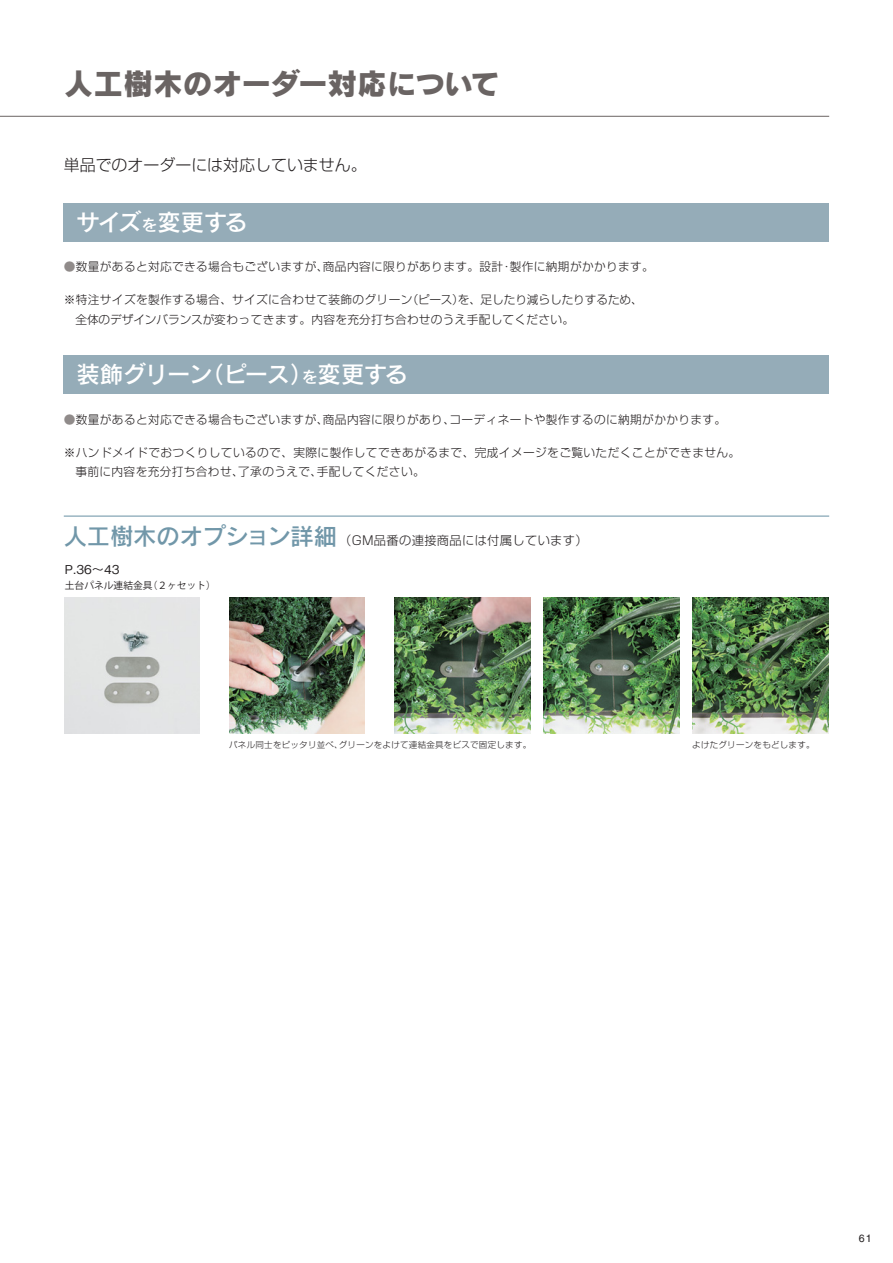
<style>
.page{position:relative;width:893px;height:1263px;background:#fff}
.page>*{position:absolute;margin:0;border:0;box-sizing:border-box;transform-origin:0 0}
.t1{font:29.7px "Rodin Pro EB 90 pv RKSJ H";letter-spacing:-.01em;color:#6a6463}
.t2{font:23.4px "Rodin Pro DB 90 pv RKSJ H";letter-spacing:-.05em;color:#fff}
.t3{font:15.9px "Shin Go Pro Light 90 pv RKSJ H";color:#231f20}
.t4{font:12.15px "Shin Go Pro Light 90 pv RKSJ H";letter-spacing:.03em;color:#231f20}
.t5{font:12.15px "Gothic BBB Pro Medium 90 pv RKSJ H";color:#231f20}
.t6{font:11.7px/19.2px "Shin Go Pro Light 90 pv RKSJ H";letter-spacing:.03em;color:#231f20}
.t7{font:10.65px "Helvetica LT Std";color:#231f20}
.t8{font:9.75px "Koz Go Pro Regular 90 pv RKSJ H";color:#231f20}
.t9{font:8.55px "Shin Go Pro Light 90 pv RKSJ H";letter-spacing:.03em;color:#231f20}
.s1{font-size:16.35px}
.s2{color:#908b8a}
.s3{font-family:"Rodin Pro DB 90 pv RKSJ H";font-size:23.4px;color:#7197a9}
</style>
<div class="page">
<div style="left:64px;top:203px;width:765px;height:38px;background:#95acb8"></div>
<div style="left:64px;top:355px;width:765px;height:39px;background:#95acb8"></div>
<hr style="left:0;top:116px;width:829px;height:1px;background:#6a6463">
<hr style="left:64px;top:516px;width:765px;height:1px;background:#7197a9">
<img style="left:64px;top:598px;width:136px;height:135px">
<img style="left:229px;top:597px;width:136px;height:136px">
<img style="left:395px;top:597px;width:135px;height:136px">
<img style="left:544px;top:597px;width:135px;height:136px">
<img style="left:692px;top:597px;width:136px;height:136px">
<h1 class="t1" style="left:64px;top:73px;width:438px">人工樹木のオーダー対応について</h1>
<h3 class="t3" style="left:64px;top:159px;width:304px">単品でのオーダーには対応していません。</h3>
<h2 class="t2" style="left:77px;top:213px;width:173px">サイズ<span class="s1">を</span>変更する</h2>
<p class="t6" style="left:64px;top:259px;width:592px"><span class="s2">●</span>数量があると対応できる場合もございますが、商品内容に限りがあります。設計・製作に納期がかかります。</p>
<p class="t6" style="left:75px;top:292px;width:569px;text-indent:-12px">※特注サイズを製作する場合、サイズに合わせて装飾のグリーン（ピース）を、足したり減らしたりするため、全体のデザインバランスが変わってきます。内容を充分打ち合わせのうえ手配してください。</p>
<h2 class="t2" style="left:77px;top:366px;width:333px">装飾グリーン（ピース）<span class="s1">を</span>変更する</h2>
<p class="t6" style="left:64px;top:411px;width:664px"><span class="s2">●</span>数量があると対応できる場合もございますが、商品内容に限りがあり、コーディネートや製作するのに納期がかかります。</p>
<p class="t6" style="left:75px;top:444px;width:666px;text-indent:-12px">※ハンドメイドでおつくりしているので、実際に製作してできあがるまで、完成イメージをご覧いただくことができません。事前に内容を充分打ち合わせ、了承のうえで、手配してください。</p>
<p class="t4" style="left:64px;top:535px;width:525px"><span class="s3">人工樹木のオプション詳細</span> （GM品番の連接商品には付属しています）</p>
<p class="t5" style="left:65px;top:565px;width:56px">P.36～43</p>
<p class="t8" style="left:65px;top:582px;width:153px">土台パネル連結金具（２ヶセット）</p>
<p class="t9" style="left:229px;top:741px;width:304px">パネル同士をピッタリ並べ、グリーンをよけて連結金具をビスで固定します。</p>
<p class="t9" style="left:692px;top:741px;width:124px">よけたグリーンをもどします。</p>
<p class="t7" style="left:859px;top:1232px;width:14px">61</p>
</div>
